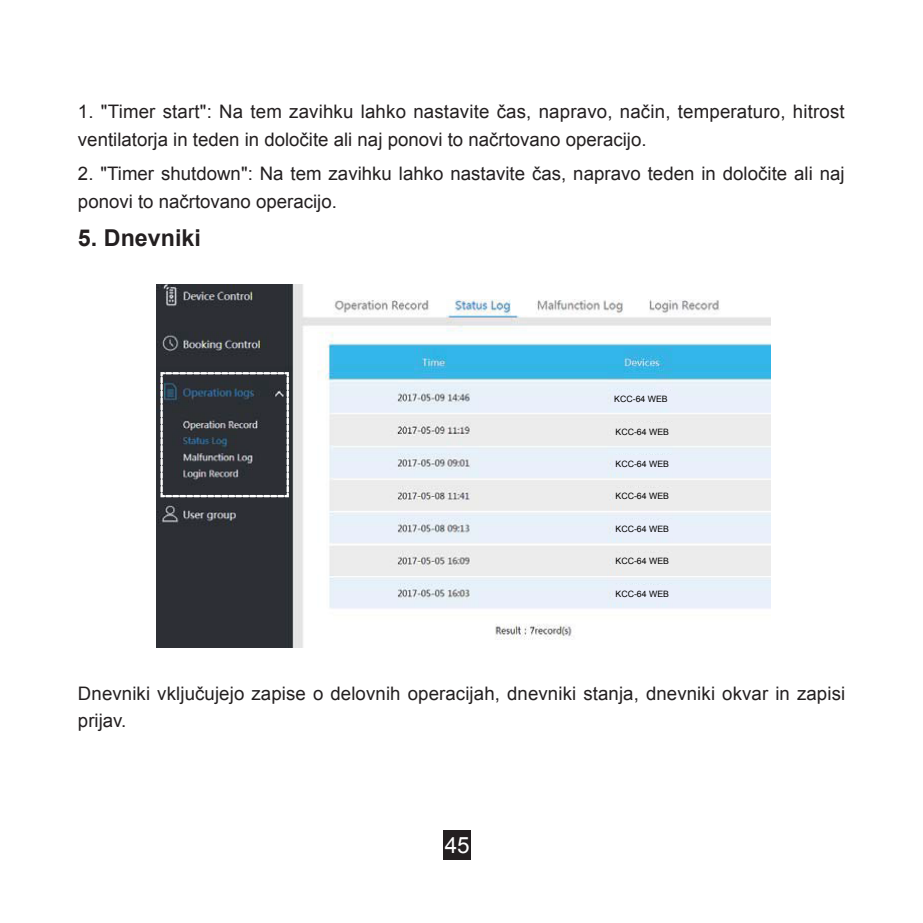
<style>
.page{position:relative;width:923px;height:923px;background:#fff}
.page>*{position:absolute;margin:0;border:0;box-sizing:border-box;transform-origin:0 0}
.t1{font:700 23.25px "Arial";color:#231f20}
.t2{font:22.5px "Arial";color:#fff}
.t3{font:18.5px/27.5px "Arial";color:#231f20}
.t4{font:8.75px "Arial";color:#000}
</style>
<div class="page">
<div style="left:442px;top:830px;width:28px;height:30px;background:#231f20"></div>
<img style="left:156px;top:284px;width:614px;height:363px">
<svg style="left:160px;top:372px;width:129px;height:125px;background:#3f4349"></svg>
<div style="left:611px;top:391px;width:66px;height:16px;background:#eaeffb"></div>
<div style="left:613px;top:455px;width:66px;height:17px;background:#eaeffb"></div>
<div style="left:613px;top:520px;width:66px;height:17px;background:#eaeffb"></div>
<div style="left:613px;top:585px;width:66px;height:16px;background:#eaeffb"></div>
<div style="left:613px;top:423px;width:66px;height:16px;background:#ececec"></div>
<div style="left:613px;top:488px;width:66px;height:16px;background:#ececec"></div>
<div style="left:613px;top:552px;width:66px;height:17px;background:#ececec"></div>
<p class="t3" style="left:78px;top:98px;width:768px">1. "Timer start": Na tem zavihku lahko nastavite čas, napravo, način, temperaturo, hitrost ventilatorja in teden in določite ali naj ponovi to načrtovano operacijo.</p>
<p class="t3" style="left:78px;top:160px;width:768px">2. "Timer shutdown": Na tem zavihku lahko nastavite čas, napravo teden in določite ali naj ponovi to načrtovano operacijo.</p>
<p class="t1" style="left:78px;top:223px;width:124px">5. Dnevniki</p>
<p class="t4" style="left:614px;top:393px;width:55px">KCC-64 WEB</p>
<p class="t4" style="left:615px;top:426px;width:55px">KCC-64 WEB</p>
<p class="t4" style="left:615px;top:458px;width:55px">KCC-64 WEB</p>
<p class="t4" style="left:615px;top:490px;width:55px">KCC-64 WEB</p>
<p class="t4" style="left:615px;top:523px;width:55px">KCC-64 WEB</p>
<p class="t4" style="left:615px;top:555px;width:55px">KCC-64 WEB</p>
<p class="t4" style="left:615px;top:587px;width:55px">KCC-64 WEB</p>
<p class="t3" style="left:78px;top:679px;width:768px">Dnevniki vključujejo zapise o delovnih operacijah, dnevniki stanja, dnevniki okvar in zapisi prijav.</p>
<p class="t2" style="left:445px;top:830px;width:27px">45</p>
</div>
